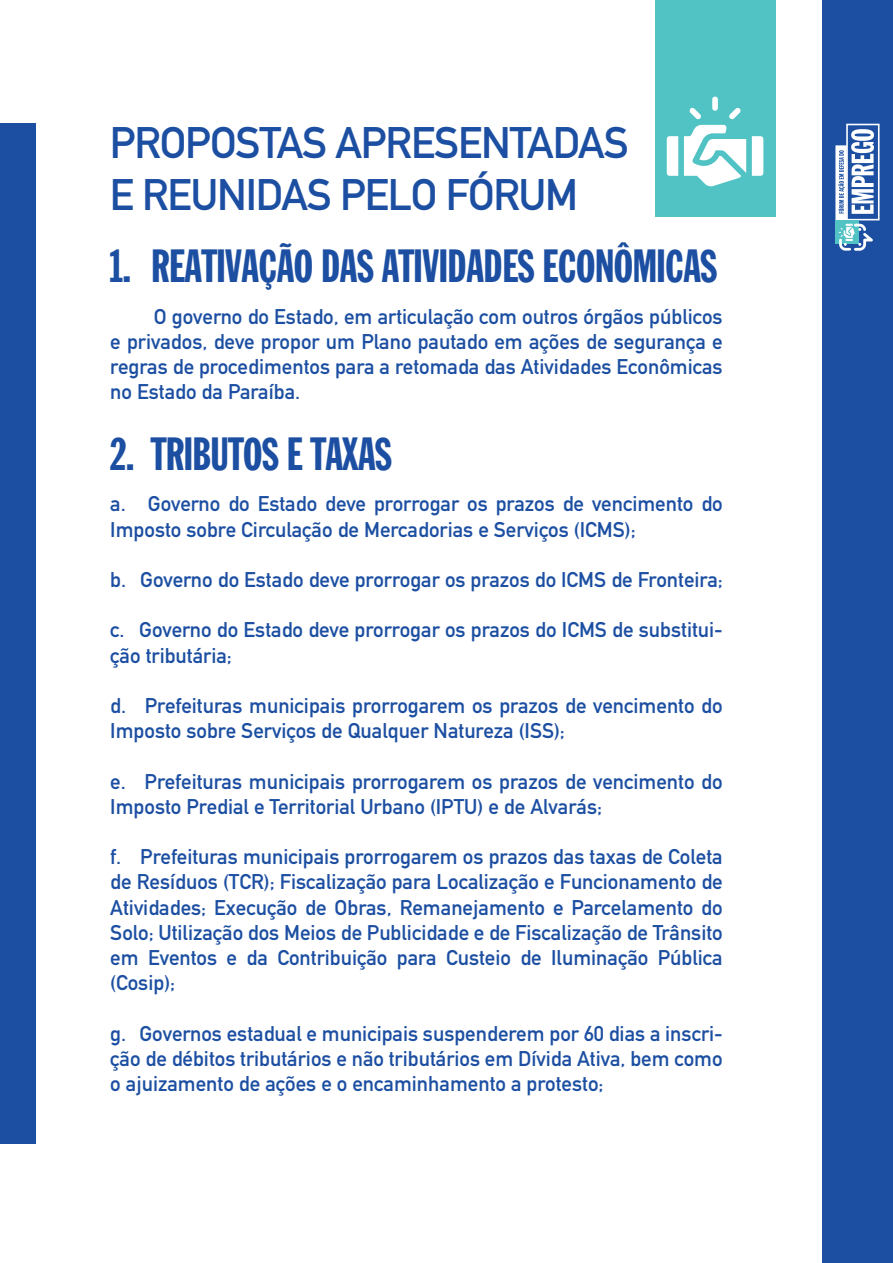
<style>
.page{position:relative;width:893px;height:1263px;background:#fff}
.page>*{position:absolute;margin:0;border:0;box-sizing:border-box;transform-origin:0 0}
.t1{font:45.3px "Franklin Gothic Extra Cond";letter-spacing:-.01em;color:#1c4fa2}
.t2{font:700 43.5px/52.2px "DIN Alternate";letter-spacing:-.025em;color:#1c4fa2}
.t3{font:700 21px/25.2px "DIN Alternate";color:#1c4fa2}
</style>
<div class="page">
<div style="left:822px;top:0;width:71px;height:1263px;background:#1c4fa2"></div>
<div style="left:0;top:123px;width:36px;height:1020px;background:#1c4fa2"></div>
<svg style="left:835px;top:124px;width:44px;height:127px"></svg>
<div style="left:655px;top:0;width:121px;height:217px;background:#52c3c5"></div>
<div style="left:712px;top:97px;width:6px;height:14px;background:#fff;border-radius:3px"></div>
<svg style="left:689px;top:108px;width:12px;height:11px"></svg>
<svg style="left:729px;top:108px;width:12px;height:11px"></svg>
<svg style="left:752px;top:136px;width:11px;height:40px"></svg>
<svg style="left:667px;top:136px;width:11px;height:40px"></svg>
<svg style="left:684px;top:125px;width:62px;height:62px"></svg>
<h2 class="t2" style="left:110px;top:113px;width:520px">PROPOSTAS APRESENTADAS<br>E REUNIDAS PELO FÓRUM</h2>
<h1 class="t1" style="left:110px;top:242px;width:609px">1. REATIVAÇÃO DAS ATIVIDADES ECONÔMICAS</h1>
<p class="t3" style="left:110px;top:302px;width:614px;text-align:justify;text-indent:44px">O governo do Estado, em articulação com outros órgãos públicos e privados, deve propor um Plano pautado em ações de segurança e regras de procedimentos para a retomada das Atividades Econômicas no Estado da Paraíba.</p>
<h1 class="t1" style="left:110px;top:430px;width:283px">2. TRIBUTOS E TAXAS</h1>
<p class="t3" style="left:110px;top:490px;width:614px">a. Governo do Estado deve prorrogar os prazos de vencimento do<br>Imposto sobre Circulação de Mercadorias e Serviços (ICMS);</p>
<p class="t3" style="left:110px;top:566px;width:614px">b. Governo do Estado deve prorrogar os prazos do ICMS de Fronteira;</p>
<p class="t3" style="left:110px;top:616px;width:614px">c. Governo do Estado deve prorrogar os prazos do ICMS de substitui&shy;ção tributária;</p>
<p class="t3" style="left:110px;top:692px;width:614px">d. Prefeituras municipais prorrogarem os prazos de vencimento do<br>Imposto sobre Serviços de Qualquer Natureza (ISS);</p>
<p class="t3" style="left:110px;top:767px;width:614px">e. Prefeituras municipais prorrogarem os prazos de vencimento do<br>Imposto Predial e Territorial Urbano (IPTU) e de Alvarás;</p>
<p class="t3" style="left:110px;top:843px;width:614px;text-align:justify">f. Prefeituras municipais prorrogarem os prazos das taxas de Coleta de Resíduos (TCR); Fiscalização para Localização e Funcionamento de Atividades; Execução de Obras, Remanejamento e Parcelamento do Solo; Utilização dos Meios de Publicidade e de Fiscalização de Trânsito em Eventos e da Contribuição para Custeio de Iluminação Pública (Cosip);</p>
<p class="t3" style="left:110px;top:1019px;width:614px;text-align:justify">g. Governos estadual e municipais suspenderem por 60 dias a inscri&shy;ção de débitos tributários e não tributários em Dívida Ativa, bem como o ajuizamento de ações e o encaminhamento a protesto;</p>
</div>
